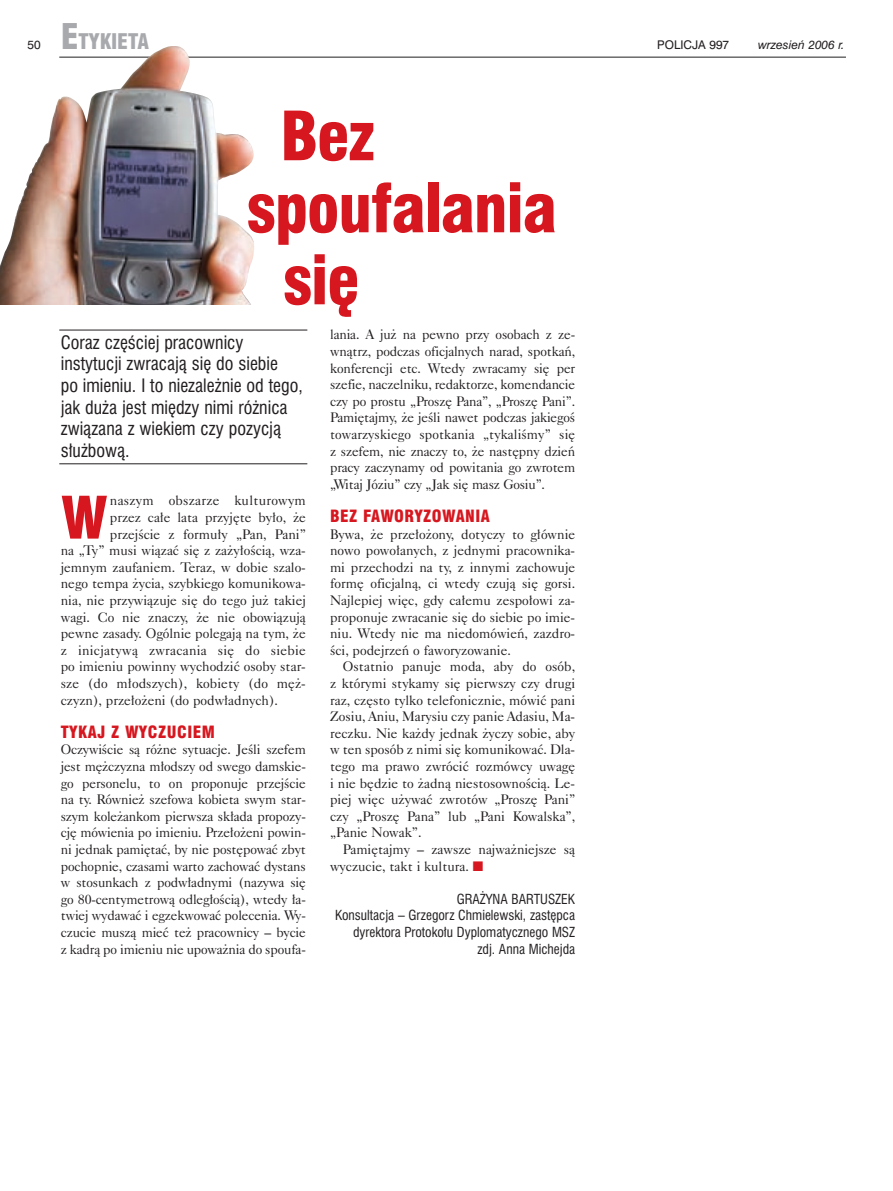
<style>
.page{position:relative;width:893px;height:1191px;background:#fff}
.page>*{position:absolute;margin:0;border:0;box-sizing:border-box;transform-origin:0 0}
.t1{font:900 condensed 66px "Swiss 721 PL";letter-spacing:-.015em;color:#d7171f}
.t2{font:900 condensed 57px "Swiss 721 PL";color:#d7171f}
.t3{font:900 condensed 21px "Swiss 721 PL";color:#a8a9ad}
.t4{font:condensed 18px/21.6px "Swiss 721 PL";color:#231f20}
.t5{font:900 condensed 16.5px "Swiss 721 PL";letter-spacing:.025em;color:#d7171f}
.t6{font:13.8px/16.6px "Caslon 540 PL";color:#231f20;text-align:justify}
.t7{font:13.8px "Caslon 540 PL";letter-spacing:.02em;color:#231f20}
.t8{font:condensed 13.5px/16.6px "Swiss 721 PL";color:#231f20;text-align:right}
.t9{font:italic 12px "Swiss 721 PL";color:#231f20}
.t10{font:12px "Swiss 721 PL";color:#231f20}
.s1{font-size:34.5px}
.s2{color:#d7171f}
</style>
<div class="page">
<svg style="left:0;top:46px;width:846px;height:419px"></svg>
<p class="t10" style="left:28px;top:40px;width:15px">50</p>
<h3 class="t3" style="left:61px;top:33px;width:90px"><span class="s1">E</span>TYKIETA</h3>
<h1 class="t1" style="left:280px;top:109px;width:96px">Bez</h1>
<h1 class="t1" style="left:247px;top:181px;width:311px">spoufalania</h1>
<h1 class="t1" style="left:283px;top:253px;width:78px">si´</h1>
<h3 class="t4" style="left:61px;top:333px;width:244px">Coraz cz´Êciej pracownicy instytucji zwracajà si´ do siebie<br>po imieniu. I to niezale˝nie od tego, jak du˝a jest mi´dzy nimi ró˝nica zwiàzana z wiekiem czy pozycjà s∏u˝bowà.</h3>
<h2 class="t2" style="left:61px;top:494px;width:48px">W</h2>
<p class="t7" style="left:110px;top:495px;width:197px">naszym obszarze kulturowym</p>
<p class="t6" style="left:110px;top:510px;width:197px">przez ca∏e lata przyj´te by∏o, ˝e</p>
<p class="t6" style="left:110px;top:527px;width:197px">przejÊcie z formu∏y „Pan, Pani”</p>
<p class="t6" style="left:61px;top:543px;width:247px">na „Ty” musi wiàzaç si´ z za˝y∏oÊcià, wza-</p>
<p class="t6" style="left:61px;top:560px;width:247px">jemnym zaufaniem. Teraz, w dobie szalo-</p>
<p class="t6" style="left:61px;top:577px;width:247px">nego tempa ˝ycia, szybkiego komunikowa-</p>
<p class="t6" style="left:61px;top:593px;width:247px">nia, nie przywiàzuje si´ do tego ju˝ takiej</p>
<p class="t6" style="left:61px;top:610px;width:247px">wagi. Co nie znaczy, ˝e nie obowiàzujà</p>
<p class="t6" style="left:61px;top:626px;width:247px">pewne zasady. Ogólnie polegajà na tym, ˝e</p>
<p class="t7" style="left:61px;top:645px;width:247px">z inicjatywà zwracania si´ do siebie</p>
<p class="t6" style="left:61px;top:660px;width:247px">po imieniu powinny wychodziç osoby star-</p>
<p class="t6" style="left:61px;top:676px;width:247px">sze (do m∏odszych), kobiety (do m´˝-</p>
<p class="t6" style="left:61px;top:693px;width:219px">czyzn), prze∏o˝eni (do podw∏adnych).</p>
<p class="t5" style="left:61px;top:725px;width:156px">TYKAJ Z WYCZUCIEM</p>
<p class="t6" style="left:61px;top:743px;width:247px">OczywiÊcie sà ró˝ne sytuacje. JeÊli szefem jest m´˝czyzna m∏odszy od swego damskie&shy;go personelu, to on proponuje przejÊcie na ty. Równie˝ szefowa kobieta swym star&shy;szym kole˝ankom pierwsza sk∏ada propozy&shy;cj´ mówienia po imieniu. Prze∏o˝eni powin&shy;ni jednak pami´taç, by nie post´powaç zbyt pochopnie, czasami warto zachowaç dystans w stosunkach z podw∏adnymi (nazywa si´ go 80-centymetrowà odleg∏oÊcià), wtedy ∏a&shy;twiej wydawaç i egzekwowaç polecenia. Wy&shy;czucie muszà mieç te˝ pracownicy – bycie z kadrà po imieniu nie upowa˝nia do spoufa-</p>
<p class="t6" style="left:330px;top:328px;width:247px">lania. A ju˝ na pewno przy osobach z ze&shy;wnàtrz, podczas oficjalnych narad, spotkaƒ, konferencji etc. Wtedy zwracamy si´ per szefie, naczelniku, redaktorze, komendancie czy po prostu „Prosz´ Pana”, „Prosz´ Pani”.<br>Pami´tajmy, ˝e jeÊli nawet podczas jakiegoÊ towarzyskiego spotkania „tykaliÊmy” si´ z szefem, nie znaczy to, ˝e nast´pny dzieƒ pracy zaczynamy od powitania go zwrotem „Witaj Józiu” czy „Jak si´ masz Gosiu”.</p>
<p class="t5" style="left:330px;top:509px;width:161px">BEZ FAWORYZOWANIA</p>
<p class="t6" style="left:330px;top:527px;width:247px">Bywa, ˝e prze∏o˝ony, dotyczy to g∏ównie nowo powo∏anych, z jednymi pracownika&shy;mi przechodzi na ty, z innymi zachowuje form´ oficjalnà, ci wtedy czujà si´ gorsi.<br>Najlepiej wi´c, gdy ca∏emu zespo∏owi za&shy;proponuje zwracanie si´ do siebie po imie&shy;niu. Wtedy nie ma niedomówieƒ, zazdro-Êci, podejrzeƒ o faworyzowanie.</p>
<p class="t6" style="left:330px;top:660px;width:247px;text-indent:13px">Ostatnio panuje moda, aby do osób, z którymi stykamy si´ pierwszy czy drugi raz, cz´sto tylko telefonicznie, mówiç pani Zosiu, Aniu, Marysiu czy panie Adasiu, Ma&shy;reczku. Nie ka˝dy jednak ˝yczy sobie, aby w ten sposób z nimi si´ komunikowaç. Dla&shy;tego ma prawo zwróciç rozmówcy uwag´ i nie b´dzie to ˝adnà niestosownoÊcià. Le&shy;piej wi´c u˝ywaç zwrotów „Prosz´ Pani” czy „Prosz´ Pana” lub „Pani Kowalska”, „Panie Nowak”.</p>
<p class="t6" style="left:330px;top:842px;width:247px;text-indent:13px">Pami´tajmy – zawsze najwa˝niejsze sà wyczucie, takt i kultura. <span class="s2">■</span></p>
<p class="t8" style="left:335px;top:891px;width:242px">GRA˚YNA BARTUSZEK<br>Konsultacja – Grzegorz Chmielewski, zast´pca dyrektora Protoko∏u Dyplomatycznego MSZ zdj. Anna Michejda</p>
<p class="t10" style="left:657px;top:40px;width:73px">POLICJA 997</p>
<p class="t9" style="left:758px;top:40px;width:88px">wrzesieƒ 2006 r.</p>
</div>
